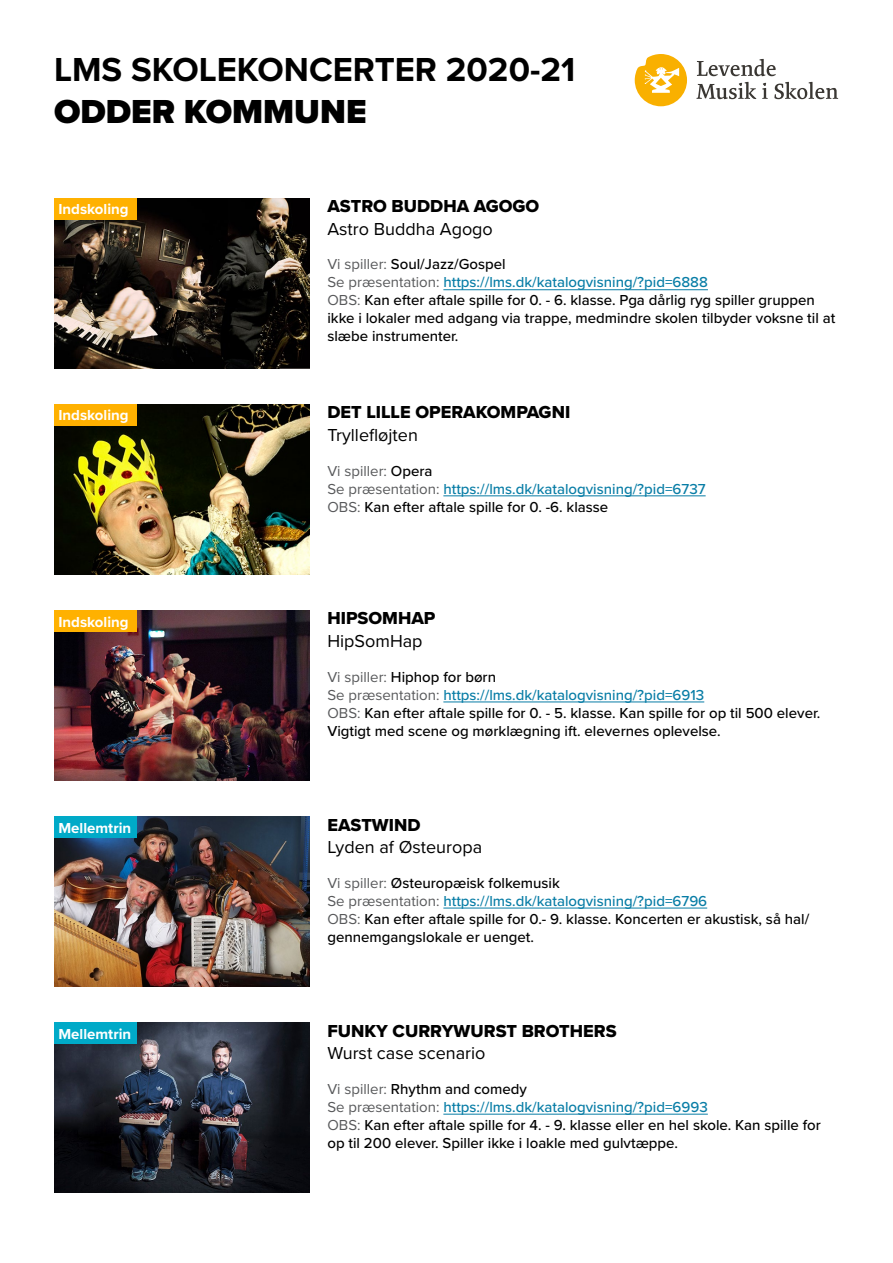
<style>
.page{position:relative;width:893px;height:1263px;background:#fff}
.page>*{position:absolute;margin:0;border:0;box-sizing:border-box;transform-origin:0 0}
.t1{font:700 34.5px "Proxima Nova";color:#000}
.t2{font:900 34.5px "Proxima Nova";color:#000}
.t3{font:18px "Proxima Nova Extrabld";color:#000}
.t4{font:18px "Proxima Nova";color:#000}
.t5{font:500 15px/18px "Proxima Nova";color:#000}
.t6{font:700 15px "Proxima Nova";color:#fff}
.s1{font-weight:400;color:#58595b}
.s2{color:#087da6}
</style>
<div class="page">
<svg style="left:697px;top:59px;width:79px;height:17px"></svg>
<svg style="left:696px;top:82px;width:60px;height:17px"></svg>
<svg style="left:762px;top:83px;width:6px;height:16px"></svg>
<svg style="left:774px;top:82px;width:64px;height:17px"></svg>
<svg style="left:635px;top:54px;width:52px;height:52px"></svg>
<img style="left:54px;top:198px;width:255px;height:170px">
<div style="left:54px;top:198px;width:82px;height:21px;background:#ffb100"></div>
<hr style="left:443px;top:289px;width:265px;height:1px;background:#087da6">
<img style="left:54px;top:404px;width:255px;height:170px">
<div style="left:54px;top:404px;width:82px;height:21px;background:#ffb100"></div>
<hr style="left:443px;top:495px;width:263px;height:1px;background:#087da6">
<img style="left:54px;top:610px;width:255px;height:170px">
<div style="left:54px;top:610px;width:82px;height:21px;background:#ffb100"></div>
<hr style="left:443px;top:701px;width:261px;height:1px;background:#087da6">
<img style="left:54px;top:816px;width:255px;height:170px">
<div style="left:54px;top:816px;width:82px;height:21px;background:#00aac8"></div>
<hr style="left:443px;top:907px;width:264px;height:1px;background:#087da6">
<img style="left:54px;top:1022px;width:255px;height:170px">
<div style="left:54px;top:1023px;width:82px;height:21px;background:#00aac8"></div>
<hr style="left:443px;top:1114px;width:265px;height:1px;background:#087da6">
<h1 class="t1" style="left:54px;top:44px;width:523px">LMS SKOLEKONCERTER 2020-21</h1>
<h1 class="t2" style="left:54px;top:85px;width:314px">ODDER KOMMUNE</h1>
<p class="t6" style="left:58px;top:198px;width:72px">Indskoling</p>
<p class="t3" style="left:327px;top:193px;width:213px">ASTRO BUDDHA AGOGO</p>
<p class="t4" style="left:327px;top:215px;width:167px">Astro Buddha Agogo</p>
<p class="t5" style="left:327px;top:255px;width:509px"><span class="s1">Vi spiller:</span> Soul/Jazz/Gospel<br><span class="s1">Se præsentation:</span> <span class="s2">https://lms.dk/katalogvisning/?pid=6888<br></span><span class="s1">OBS:</span> Kan efter aftale spille for 0. - 6. klasse. Pga dårlig ryg spiller gruppen ikke i lokaler med adgang via trappe, medmindre skolen tilbyder voksne til at slæbe instrumenter.</p>
<p class="t6" style="left:58px;top:404px;width:72px">Indskoling</p>
<p class="t3" style="left:327px;top:399px;width:244px">DET LILLE OPERAKOMPAGNI</p>
<p class="t4" style="left:327px;top:421px;width:92px">Tryllefløjten</p>
<p class="t5" style="left:327px;top:461px;width:380px"><span class="s1">Vi spiller:</span> Opera<br><span class="s1">Se præsentation:</span> <span class="s2">https://lms.dk/katalogvisning/?pid=6737<br></span><span class="s1">OBS:</span> Kan efter aftale spille for 0. -6. klasse</p>
<p class="t6" style="left:58px;top:610px;width:72px">Indskoling</p>
<p class="t3" style="left:327px;top:605px;width:110px">HIPSOMHAP</p>
<p class="t4" style="left:327px;top:627px;width:97px">HipSomHap</p>
<p class="t5" style="left:327px;top:667px;width:494px"><span class="s1">Vi spiller:</span> Hiphop for børn<br><span class="s1">Se præsentation:</span> <span class="s2">https://lms.dk/katalogvisning/?pid=6913<br></span><span class="s1">OBS:</span> Kan efter aftale spille for 0. - 5. klasse. Kan spille for op til 500 elever.<br>Vigtigt med scene og mørklægning ift. elevernes oplevelse.</p>
<p class="t6" style="left:58px;top:816px;width:74px">Mellemtrin</p>
<p class="t3" style="left:327px;top:811px;width:95px">EASTWIND</p>
<p class="t4" style="left:327px;top:834px;width:156px">Lyden af Østeuropa</p>
<p class="t5" style="left:327px;top:873px;width:483px"><span class="s1">Vi spiller:</span> Østeuropæisk folkemusik<br><span class="s1">Se præsentation:</span> <span class="s2">https://lms.dk/katalogvisning/?pid=6796<br></span><span class="s1">OBS:</span> Kan efter aftale spille for 0.- 9. klasse. Koncerten er akustisk, så hal/ gennemgangslokale er uenget.</p>
<p class="t6" style="left:58px;top:1022px;width:74px">Mellemtrin</p>
<p class="t3" style="left:327px;top:1017px;width:291px">FUNKY CURRYWURST BROTHERS</p>
<p class="t4" style="left:327px;top:1040px;width:160px">Wurst case scenario</p>
<p class="t5" style="left:327px;top:1079px;width:495px"><span class="s1">Vi spiller:</span> Rhythm and comedy<br><span class="s1">Se præsentation:</span> <span class="s2">https://lms.dk/katalogvisning/?pid=6993<br></span><span class="s1">OBS:</span> Kan efter aftale spille for 4. - 9. klasse eller en hel skole. Kan spille for op til 200 elever. Spiller ikke i loakle med gulvtæppe.</p>
</div>
